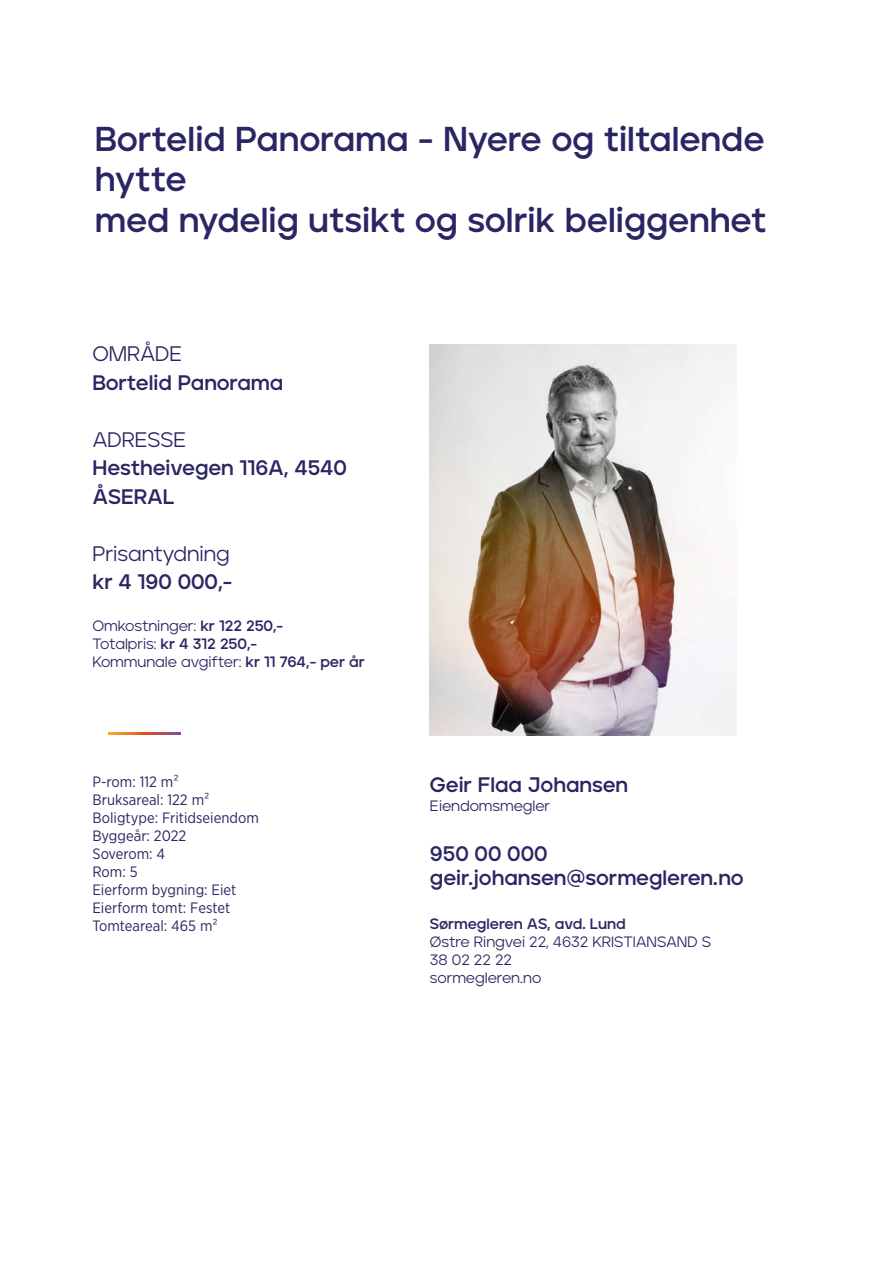
<style>
.page{position:relative;width:893px;height:1263px;background:#fff}
.page>*{position:absolute;margin:0;border:0;box-sizing:border-box;transform-origin:0 0}
.t1{font:700 34.5px/40.5px "Jeko";color:#292663}
.t2{font:700 21px/28.5px "Jeko";color:#292663}
.t3{font:21px "Jeko";color:#292663}
.t4{font:15px/18px "Jeko";color:#292663}
.t5{font:15px/18px "Gotham Narrow";color:#292663}
.t6{font:700 15px "Jeko";letter-spacing:-.005em;color:#292663}
.s1{font-weight:700}
</style>
<div class="page">
<img style="left:430px;top:344px;width:306px;height:392px">
<svg style="left:109px;top:733px;width:72px;height:2px"></svg>
<h1 class="t1" style="left:95px;top:118px;width:673px">Bortelid Panorama ‑ Nyere og tiltalende hytte<br>med nydelig utsikt og solrik beliggenhet</h1>
<h2 class="t3" style="left:92px;top:342px;width:91px">OMRÅDE</h2>
<h2 class="t2" style="left:92px;top:368px;width:192px">Bortelid Panorama</h2>
<h2 class="t3" style="left:92px;top:427px;width:95px">ADRESSE</h2>
<h2 class="t2" style="left:92px;top:453px;width:256px">Hestheivegen 116A, 4540<br>ÅSERAL</h2>
<h2 class="t3" style="left:92px;top:541px;width:139px">Prisantydning</h2>
<h2 class="t2" style="left:92px;top:567px;width:141px">kr 4 190 000,‑</h2>
<p class="t4" style="left:92px;top:617px;width:274px">Omkostninger: <span class="s1">kr 122 250,‑<br></span>Totalpris: <span class="s1">kr 4 312 250,‑<br></span>Kommunale avgifter: <span class="s1">kr 11 764,‑ per år</span></p>
<p class="t5" style="left:92px;top:772px;width:168px">P‑rom: 112 m²<br>Bruksareal: 122 m²<br>Boligtype: Fritidseiendom<br>Byggeår: 2022<br>Soverom: 4<br>Rom: 5<br>Eierform bygning: Eiet<br>Eierform tomt: Festet<br>Tomteareal: 465 m²</p>
<h2 class="t2" style="left:430px;top:770px;width:200px">Geir Flaa Johansen</h2>
<p class="t4" style="left:430px;top:797px;width:122px">Eiendomsmegler</p>
<h2 class="t2" style="left:430px;top:842px;width:315px;line-height:24px">950 00 000 geir.johansen@sormegleren.no</h2>
<p class="t6" style="left:430px;top:914px;width:197px">Sørmegleren AS, avd. Lund</p>
<p class="t4" style="left:430px;top:933px;width:283px">Østre Ringvei 22, 4632 KRISTIANSAND S<br>38 02 22 22<br>sormegleren.no</p>
</div>
